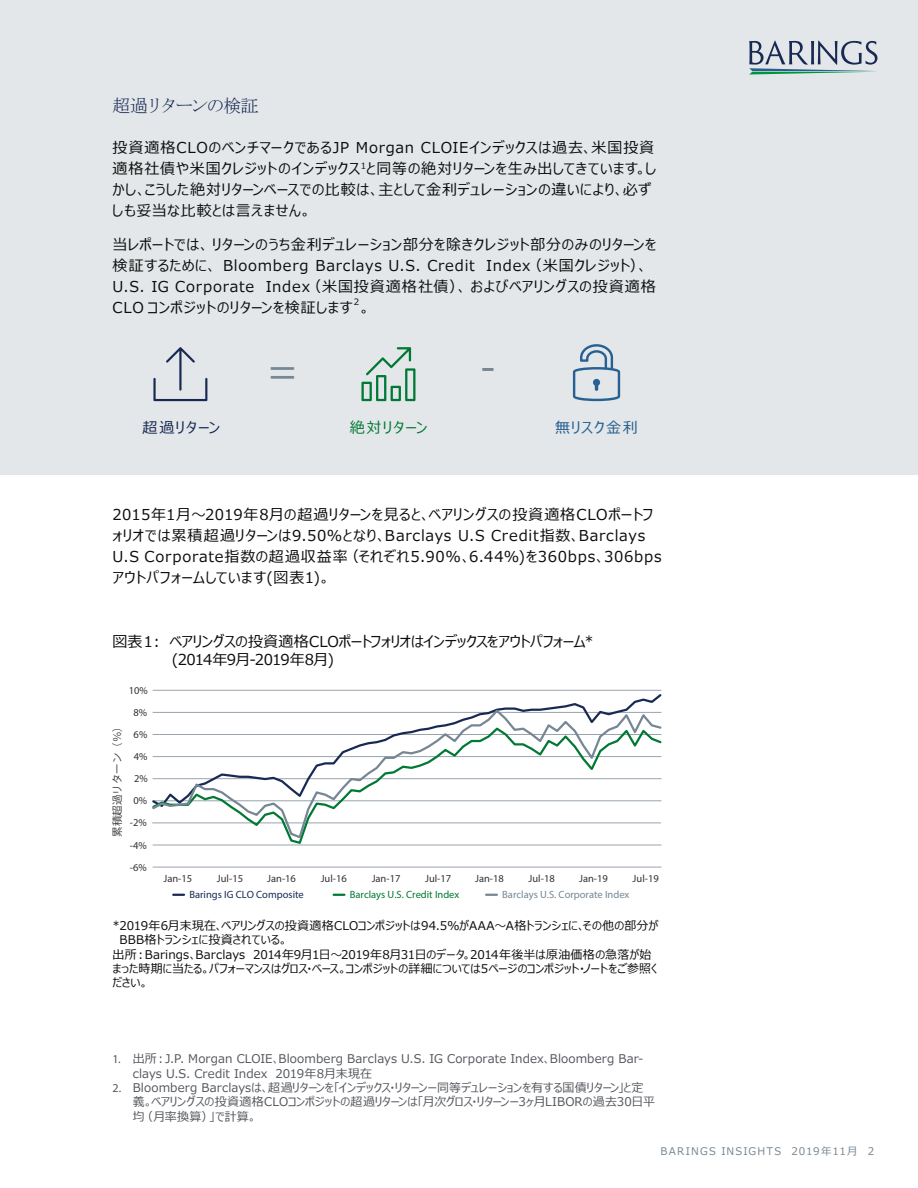
<style>
.page{position:relative;width:918px;height:1188px;background:#fff}
.page>*{position:absolute;margin:0;border:0;box-sizing:border-box;transform-origin:0 0}
.t1{font:45px "Myriad Pro";color:#768693}
.t2{font:18px "MS Mincho";letter-spacing:-.12em;color:#182a54}
.t3{font:15px/21px "Meiryo UI";letter-spacing:.045em;color:#0d0d0d}
.t4{font:15px "Meiryo UI";letter-spacing:-.005em;color:#0d0d0d}
.t5{font:15px "Meiryo UI";letter-spacing:-.035em;color:#0d0d0d}
.t6{font:15px "Meiryo UI";letter-spacing:.085em;color:#182a54}
.t7{font:15px "Meiryo UI";letter-spacing:.095em;color:#007934}
.t8{font:15px "Meiryo UI";letter-spacing:.105em;color:#276092}
.t9{font:12px/14.4px "Meiryo UI";letter-spacing:.01em;color:#54575d}
.t10{font:12px/14.4px "Meiryo UI";letter-spacing:.005em;color:#0d0d0d}
.t11{font:10.5px/22px "Museo Sans 100";color:#333132;text-align:center}
.t12{font:10.5px "Museo Sans 100";color:#768693}
.t13{font:10.5px "Meiryo UI";letter-spacing:.11em;color:#768693}
.t14{font:10.5px "Museo Sans 100";color:#007934}
.t15{font:10.5px "Museo Sans 100";color:#182a54}
.t16{font:10.5px "Koz Go Pr 6 N";color:#333132}
.t17{font:8.7px "Meiryo UI";color:#0d0d0d}
.s1{font-family:"Myriad Pro"}
</style>
<div class="page">
<div style="left:0;top:0;width:918px;height:475px;background:#e4e7e9"></div>
<svg style="left:749px;top:40px;width:129px;height:35px"></svg>
<hr style="left:153px;top:690px;width:509px;height:1px;background:#99a4ae">
<hr style="left:153px;top:867px;width:509px;height:1px;background:#99a4ae">
<hr style="left:153px;top:845px;width:509px;height:1px;background:#99a4ae">
<svg style="left:152px;top:840px;width:510px;height:5px"></svg>
<svg style="left:152px;top:708px;width:510px;height:132px"></svg>
<svg style="left:173px;top:894px;width:11px;height:2px"></svg>
<svg style="left:334px;top:894px;width:10px;height:2px"></svg>
<svg style="left:486px;top:894px;width:11px;height:2px"></svg>
<svg style="left:361px;top:347px;width:54px;height:54px"></svg>
<svg style="left:153px;top:347px;width:54px;height:54px"></svg>
<svg style="left:573px;top:344px;width:47px;height:57px"></svg>
<p class="t2" style="left:112px;top:97px;width:148px">超過リターンの検証</p>
<p class="t3" style="left:112px;top:137px;width:545px">投資適格CLOのベンチマークであるJP Morgan CLOIEインデックスは過去、米国投資適格社債や米国クレジットのインデックス<sup>1</sup>と同等の絶対リターンを生み出してきています。しかし、こうした絶対リターンベースでの比較は、主として金利デュレーションの違いにより、必ずしも妥当な比較とは言えません。</p>
<p class="t3" style="left:112px;top:235px;width:545px">当レポートでは、リターンのうち金利デュレーション部分を除きクレジット部分のみのリターンを検証するために、 Bloomberg Barclays U.S. Credit　Index（米国クレジット）、U.S. IG Corporate　Index（米国投資適格社債）、およびベアリングスの投資適格CLO コンポジットのリターンを検証します</p>
<p class="t17" style="left:352px;top:296px;width:10px">２</p>
<p class="t3" style="left:361px;top:298px;width:11px">。</p>
<p class="t1" style="left:269px;top:342px;width:28px">=</p>
<p class="t1" style="left:481px;top:342px;width:15px">-</p>
<p class="t6" style="left:142px;top:417px;width:79px">超過リターン</p>
<p class="t7" style="left:350px;top:417px;width:79px">絶対リターン</p>
<p class="t8" style="left:555px;top:417px;width:84px">無リスク金利</p>
<p class="t3" style="left:112px;top:505px;width:551px">2015年1月～2019年8月の超過リターンを見ると、ベアリングスの投資適格CLOポートフォリオでは累積超過リターンは9.50%となり、Barclays U.S Credit指数、Barclays U.S Corporate指数の超過収益率（それぞれ5.90%、6.44%)を360bps、306bpsアウトパフォームしています(図表1)。</p>
<p class="t4" style="left:112px;top:631px;width:483px">図表１:　ベアリングスの投資適格CLOポートフォリオはインデックスをアウトパフォーム*</p>
<p class="t5" style="left:172px;top:649px;width:164px">(2014年9月-2019年8月)</p>
<p class="t11" style="left:129px;top:679px;width:21px">10%<br>8%<br>6%<br>4%<br>2%<br>0%</p>
<p class="t16" style="left:111px;top:837px;width:117px;rotate:-90deg">累積超過リターン（％）</p>
<p class="t11" style="left:130px;top:812px;width:18px">-2%</p>
<p class="t11" style="left:130px;top:834px;width:18px">-4%</p>
<p class="t11" style="left:130px;top:856px;width:18px">-6%</p>
<p class="t11" style="left:163px;top:867px;width:30px">Jan-15</p>
<p class="t11" style="left:217px;top:867px;width:28px">Jul-15</p>
<p class="t11" style="left:267px;top:867px;width:30px">Jan-16</p>
<p class="t11" style="left:321px;top:867px;width:28px">Jul-16</p>
<p class="t11" style="left:372px;top:867px;width:30px">Jan-17</p>
<p class="t11" style="left:425px;top:867px;width:28px">Jul-17</p>
<p class="t11" style="left:475px;top:867px;width:30px">Jan-18</p>
<p class="t11" style="left:529px;top:867px;width:28px">Jul-18</p>
<p class="t11" style="left:579px;top:867px;width:30px">Jan-19</p>
<p class="t11" style="left:633px;top:867px;width:28px">Jul-19</p>
<p class="t15" style="left:189px;top:888px;width:116px">Barings IG CLO Composite</p>
<p class="t14" style="left:350px;top:888px;width:111px">Barclays U.S. Credit Index</p>
<p class="t12" style="left:502px;top:888px;width:129px">Barclays U.S. Corporate Index</p>
<p class="t10" style="left:120px;top:919px;width:540px;text-indent:-7px">*2019年6月末現在、ベアリングスの投資適格CLOコンポジットは94.5％がAAA～A格トランシェに、その他の部分が<br>BBB格トランシェに投資されている。</p>
<p class="t10" style="left:112px;top:948px;width:546px">出所：Barings、Barclays　2014年9月1日～2019年8月31日のデータ。2014年後半は原油価格の急落が始まった時期に当たる。パフォーマンスはグロス・ベース。コンポジットの詳細については5ページのコンポジット・ノートをご参照ください。</p>
<p class="t9" style="left:133px;top:1052px;width:512px;text-indent:-20px"><span class="s1">1.</span> 出所：J.P. Morgan CLOIE、Bloomberg Barclays U.S. IG Corporate Index、Bloomberg Bar&shy;clays U.S. Credit Index　2019年8月末現在</p>
<p class="t9" style="left:133px;top:1081px;width:524px;text-indent:-20px"><span class="s1">2.</span> Bloomberg Barclaysは、超過リターンを「インデックス・リターンー同等デュレーションを有する国債リターン」と定義。ベアリングスの投資適格CLOコンポジットの超過リターンは「月次グロス・リターンー3ヶ月LIBORの過去30日平均（月率換算）」で計算。</p>
<p class="t13" style="left:661px;top:1144px;width:215px">BARINGS INSIGHTS 2019年11月 2</p>
</div>
